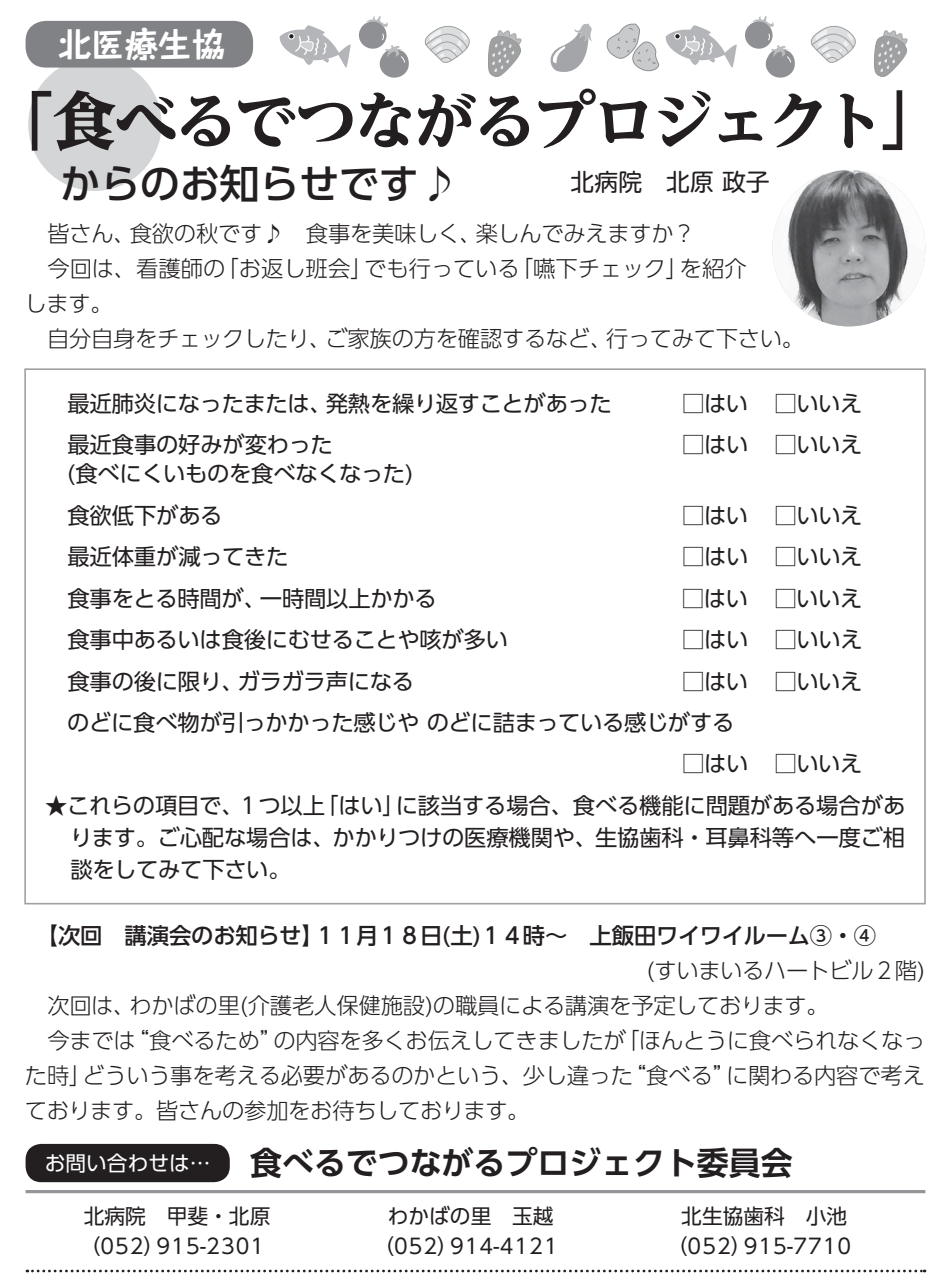
<style>
.page{position:relative;width:951px;height:1287px;background:#fff}
.page>*{position:absolute;margin:0;border:0;box-sizing:border-box;transform-origin:0 0}
.t1{font:63.23px "UD Reimin Pro Heavy 90 msp RKSJ H";letter-spacing:-.065em;color:#231f20}
.t2{font:40.27px "UD Shin Go Pro Medium 90 msp RKSJ H";letter-spacing:-.01em;color:#231f20}
.t3{font:33.52px "Taka Hand Std Bold 90 msp RKSJ H";color:#fff}
.t4{font:31.95px "UD Shin Go Pro De Bold 90 msp RKSJ H";color:#231f20}
.t5{font:23.85px "Shin M Go Pro Regular 90 msp RKSJ H";color:#231f20}
.t6{font:22.28px/41.4px "UD Shin Go Pro Regular 90 msp RKSJ H";letter-spacing:-.015em;color:#231f20}
.t7{font:22.28px "UD Shin Go Pro Light 90 msp RKSJ H";letter-spacing:-.015em;color:#231f20}
.t8{font:22.28px "UD Shin Go Pro Medium 90 msp RKSJ H";letter-spacing:-.015em;color:#231f20}
.t9{font:20.7px/29.9px "UD Shin Go Pro Regular 90 msp RKSJ H";letter-spacing:.05em;color:#231f20;text-align:center}
.t10{font:20.7px "UD Shin Go Pro Regular 90 msp RKSJ H";color:#fff}
</style>
<div class="page">
<svg style="left:279px;top:25px;width:72px;height:43px"></svg>
<svg style="left:359px;top:16px;width:50px;height:62px"></svg>
<svg style="left:424px;top:25px;width:46px;height:38px"></svg>
<svg style="left:488px;top:30px;width:34px;height:47px"></svg>
<svg style="left:550px;top:23px;width:42px;height:49px"></svg>
<svg style="left:606px;top:23px;width:130px;height:49px"></svg>
<svg style="left:745px;top:16px;width:50px;height:62px"></svg>
<svg style="left:810px;top:25px;width:46px;height:38px"></svg>
<svg style="left:874px;top:30px;width:33px;height:47px"></svg>
<div style="left:28px;top:58px;width:133px;height:133px;background:#d4d5d7;border-radius:50%"></div>
<div style="left:26px;top:1143px;width:204px;height:38px;background:#231f20;border-radius:16px"></div>
<hr style="left:26px;top:1189px;width:899px;height:3px;background:#939598">
<img style="left:772px;top:170px;width:153px;height:156px;border-radius:50%">
<svg style="left:27px;top:1269px;width:897px;height:3px"></svg>
<div style="left:26px;top:21px;width:227px;height:47px;background:#808285;border-radius:20px"></div>
<h3 class="t3" style="left:58px;top:32px;width:169px">北医療生協</h3>
<h1 class="t1" style="left:-9px;top:97px;width:952px">「食べるでつながるプロジェクト」</h1>
<h2 class="t2" style="left:60px;top:169px;width:400px">からのお知らせです♪</h2>
<p class="t5" style="left:570px;top:173px;width:201px">北病院　北原 政子</p>
<p class="t7" style="left:47px;top:225px;width:649px">皆さん、食欲の秋です♪　食事を美味しく、楽しんでみえますか？</p>
<p class="t7" style="left:47px;top:260px;width:700px">今回は、看護師の「お返し班会」でも行っている「嚥下チェック」を紹介</p>
<p class="t7" style="left:25px;top:295px;width:90px">します。</p>
<p class="t7" style="left:47px;top:330px;width:758px">自分自身をチェックしたり、ご家族の方を確認するなど、行ってみて下さい。</p>
<p class="t6" style="left:67px;top:386px;width:546px">最近肺炎になったまたは、発熱を繰り返すことがあった</p>
<p class="t6" style="left:682px;top:386px;width:182px">□はい □いいえ</p>
<p class="t6" style="left:67px;top:427px;width:267px">最近食事の好みが変わった</p>
<p class="t6" style="left:682px;top:427px;width:182px">□はい □いいえ</p>
<p class="t6" style="left:67px;top:456px;width:347px">(食べにくいものを食べなくなった)食欲低下がある</p>
<p class="t6" style="left:682px;top:497px;width:182px">□はい □いいえ</p>
<p class="t6" style="left:67px;top:539px;width:222px">最近体重が減ってきた</p>
<p class="t6" style="left:682px;top:539px;width:182px">□はい □いいえ</p>
<p class="t6" style="left:67px;top:580px;width:371px">食事をとる時間が、一時間以上かかる</p>
<p class="t6" style="left:682px;top:580px;width:182px">□はい □いいえ</p>
<p class="t6" style="left:67px;top:622px;width:442px">食事中あるいは食後にむせることや咳が多い</p>
<p class="t6" style="left:682px;top:622px;width:182px">□はい □いいえ</p>
<p class="t6" style="left:67px;top:663px;width:348px">食事の後に限り、ガラガラ声になる</p>
<p class="t6" style="left:67px;top:663px;width:796px;text-indent:614px">□はい □いいえのどに食べ物が引っかかった感じや のどに詰まっている感じがする</p>
<p class="t6" style="left:682px;top:746px;width:182px">□はい □いいえ</p>
<p class="t6" style="left:70px;top:792px;width:836px;line-height:31.9px;text-align:justify;text-indent:-25px">★これらの項目で、１つ以上「はい」に該当する場合、食べる機能に問題がある場合があります。ご心配な場合は、かかりつけの医療機関や、生協歯科・耳鼻科等へ一度ご相談をしてみて下さい。</p>
<p class="t8" style="left:36px;top:927px;width:841px">【次回　講演会のお知らせ】１１月１８日(土)１４時～　上飯田ワイワイルーム③・④</p>
<p class="t7" style="left:646px;top:962px;width:280px">(すいまいるハートビル２階)</p>
<p class="t7" style="left:47px;top:997px;width:782px">次回は、わかばの里(介護老人保健施設)の職員による講演を予定しております。</p>
<p class="t7" style="left:47px;top:1032px;width:879px">今までは“食べるため”の内容を多くお伝えしてきましたが「ほんとうに食べられなくなっ</p>
<p class="t7" style="left:25px;top:1067px;width:901px">た時」どういう事を考える必要があるのかという、少し違った“食べる”に関わる内容で考え</p>
<p class="t7" style="left:25px;top:1102px;width:506px">ております。皆さんの参加をお待ちしております。</p>
<h3 class="t4" style="left:250px;top:1150px;width:544px">食べるでつながるプロジェクト委員会</h3>
<p class="t10" style="left:45px;top:1155px;width:167px">お問い合わせは…</p>
<p class="t9" style="left:80px;top:1203px;width:192px;text-align:left">北病院　甲斐・北原（052）915-2301</p>
<p class="t9" style="left:373px;top:1203px;width:186px">わかばの里　玉越（052）914-4121</p>
<p class="t9" style="left:666px;top:1203px;width:186px">北生協歯科　小池（052）915-7710</p>
</div>
